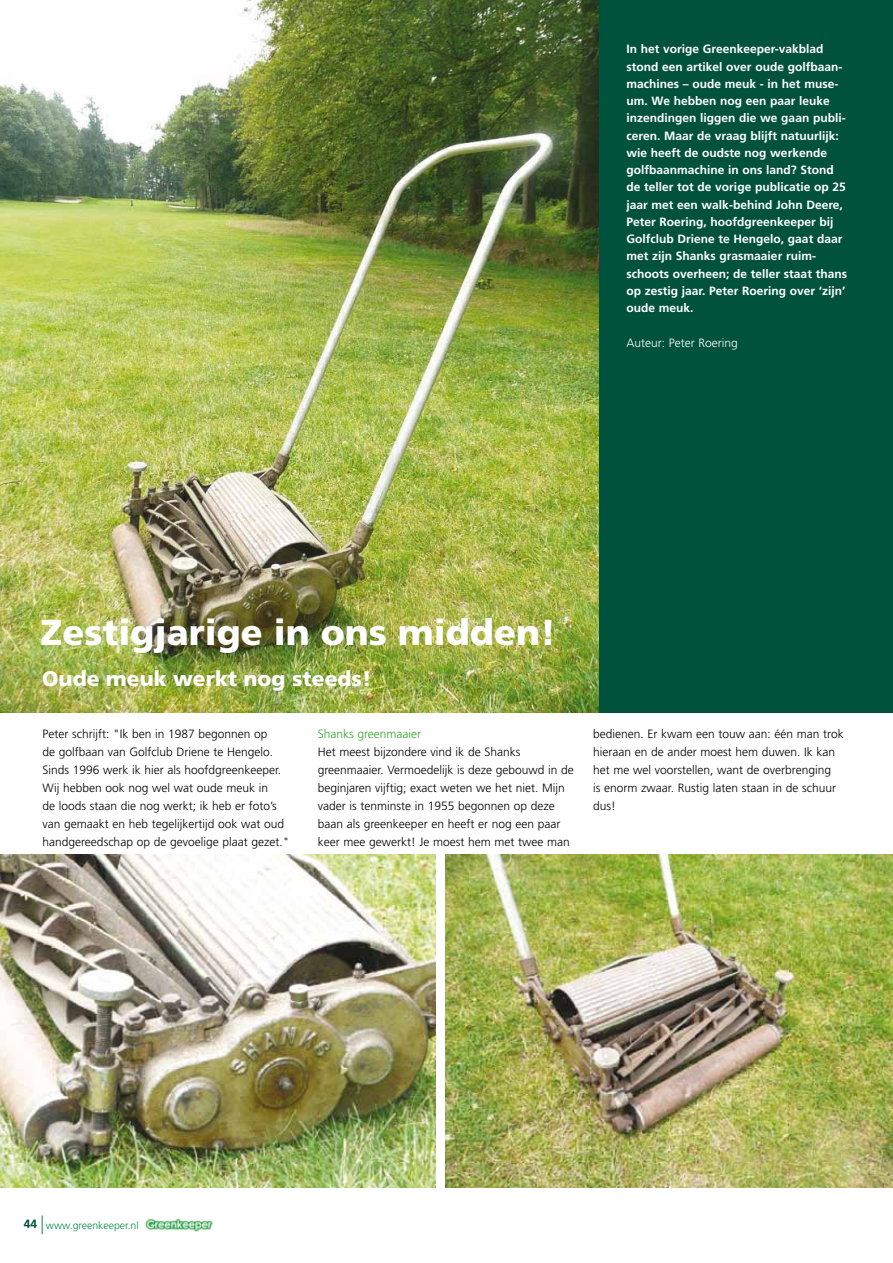
<style>
.page{position:relative;width:893px;height:1263px;background:#fff}
.page>*{position:absolute;margin:0;border:0;box-sizing:border-box;transform-origin:0 0}
.t1{font:900 36px "Frutiger";color:#fff}
.t2{font:900 21px "Frutiger";color:#fff}
.t3{font:300 12px/18px "Frutiger";color:#000}
.t4{font:700 12px/17.2px "Frutiger";color:#fff}
.t5{font:300 12px "Frutiger";color:#fff}
.t6{font:300 12px "Frutiger";color:#35a32c}
.t7{font:300 10.5px "Frutiger";color:#008b45}
.s1{font-weight:700;font-size:12px;color:#00523c}
</style>
<div class="page">
<img style="left:145px;top:1218px;width:68px;height:14px">
<svg style="left:42px;top:1215px;width:1px;height:19px"></svg>
<img style="left:0;top:0;width:600px;height:712px">
<img style="left:0;top:855px;width:436px;height:332px">
<img style="left:445px;top:855px;width:448px;height:332px">
<div style="left:600px;top:0;width:293px;height:712px;background:#00523c"></div>
<p class="t4" style="left:627px;top:40px;width:222px">In het vorige Greenkeeper-vakblad stond een artikel over oude golfbaan&shy;machines – oude meuk - in het muse&shy;um. We hebben nog een paar leuke inzendingen liggen die we gaan publi&shy;ceren. Maar de vraag blijft natuurlijk: wie heeft de oudste nog werkende golfbaanmachine in ons land? Stond de teller tot de vorige publicatie op 25 jaar met een walk-behind John Deere, Peter Roering, hoofdgreenkeeper bij Golfclub Driene te Hengelo, gaat daar met zijn Shanks grasmaaier ruim&shy;schoots overheen; de teller staat thans op zestig jaar. Peter Roering over ‘zijn’ oude meuk.</p>
<p class="t5" style="left:627px;top:336px;width:113px">Auteur: Peter Roering</p>
<h1 class="t1" style="left:41px;top:611px;width:517px">Zestigjarige in ons midden!</h1>
<h2 class="t2" style="left:42px;top:666px;width:331px">Oude meuk werkt nog steeds!</h2>
<p class="t3" style="left:43px;top:725px;width:248px">Peter schrijft: "Ik ben in 1987 begonnen op<br>de golfbaan van Golfclub Driene te Hengelo.<br>Sinds 1996 werk ik hier als hoofdgreenkeeper.<br>Wij hebben ook nog wel wat oude meuk in<br>de loods staan die nog werkt; ik heb er foto’s van gemaakt en heb tegelijkertijd ook wat oud handgereedschap op de gevoelige plaat gezet."</p>
<p class="t6" style="left:318px;top:727px;width:105px">Shanks greenmaaier</p>
<p class="t3" style="left:318px;top:743px;width:258px">Het meest bijzondere vind ik de Shanks greenmaaier. Vermoedelijk is deze gebouwd in de beginjaren vijftig; exact weten we het niet. Mijn vader is tenminste in 1955 begonnen op deze baan als greenkeeper en heeft er nog een paar keer mee gewerkt! Je moest hem met twee man</p>
<p class="t3" style="left:593px;top:725px;width:252px">bedienen. Er kwam een touw aan: één man trok hieraan en de ander moest hem duwen. Ik kan het me wel voorstellen, want de overbrenging<br>is enorm zwaar. Rustig laten staan in de schuur dus!</p>
<p class="t7" style="left:24px;top:1219px;width:116px"><span class="s1">44</span> www.greenkeeper.nl</p>
</div>
